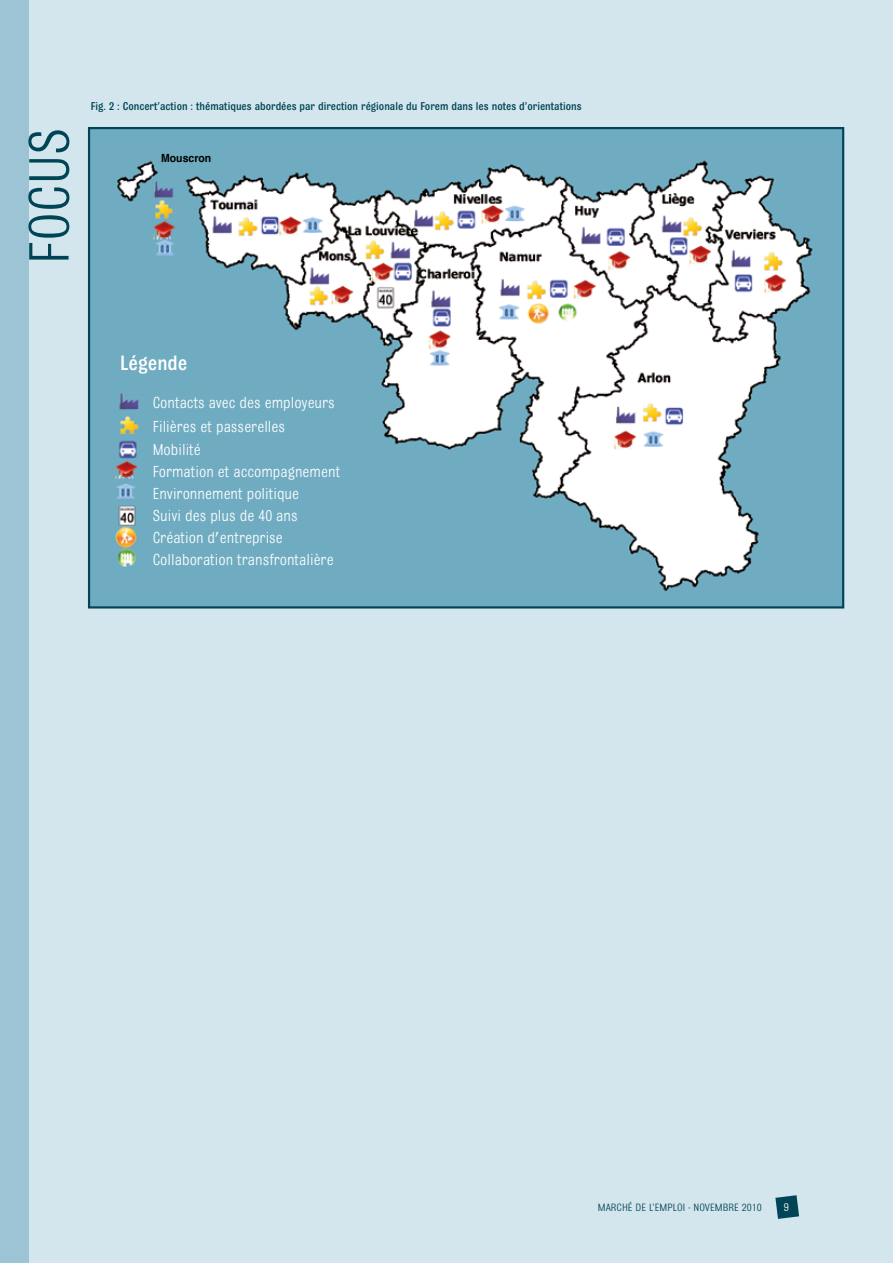
<style>
.page{position:relative;width:893px;height:1263px;background:#d4e6ed}
.page>*{position:absolute;margin:0;border:0;box-sizing:border-box;transform-origin:0 0}
.t1{font:60px "Bulldog";color:#004556;scale:.95 1}
.t2{font:500 21.9px "Bulldog";color:#fff;scale:.93 1}
.t3{font:16.8px/21.9px "Bulldog";color:#fff;scale:.93 1}
.t4{font:500 12px "Bulldog";color:#004556;scale:.93 1}
.t5{font:12px "Bulldog";color:#fff}
.t6{font:11.25px "Bulldog";color:#004556}
.t7{font:700 11.25px "Helvetica";color:#000;scale:.93 1}
</style>
<div class="page">
<svg style="left:775px;top:1195px;width:24px;height:24px"></svg>
<div style="left:0;top:0;width:29px;height:1263px;background:#9cc4d4"></div>
<img style="left:91px;top:130px;width:750px;height:475px">
<div style="left:88px;top:127px;width:756px;height:481px;border:2px solid #004556"></div>
<h1 class="t1" style="left:19px;top:264px;width:146px;rotate:-90deg">FOCUS</h1>
<p class="t4" style="left:91px;top:100px;width:529px">Fig. 2 : Concert’action : thématiques abordées par direction régionale du Forem dans les notes d’orientations</p>
<p class="t7" style="left:161px;top:149px;width:55px">Mouscron</p>
<h2 class="t2" style="left:120px;top:352px;width:74px">Légende</h2>
<p class="t3" style="left:153px;top:391px;width:197px;line-height:23.5px">Contacts avec des employeurs<br>Filières et passerelles<br>Mobilité</p>
<p class="t3" style="left:153px;top:461px;width:203px">Formation et accompagnement<br>Environnement politique<br>Suivi des plus de 40 ans<br>Création d'entreprise<br>Collaboration transfrontalière</p>
<p class="t6" style="left:598px;top:1202px;width:165px">MARCHÉ DE L’EMPLOI - NOVEMBRE 2010</p>
<p class="t5" style="left:784px;top:1201px;width:7px">9</p>
</div>
